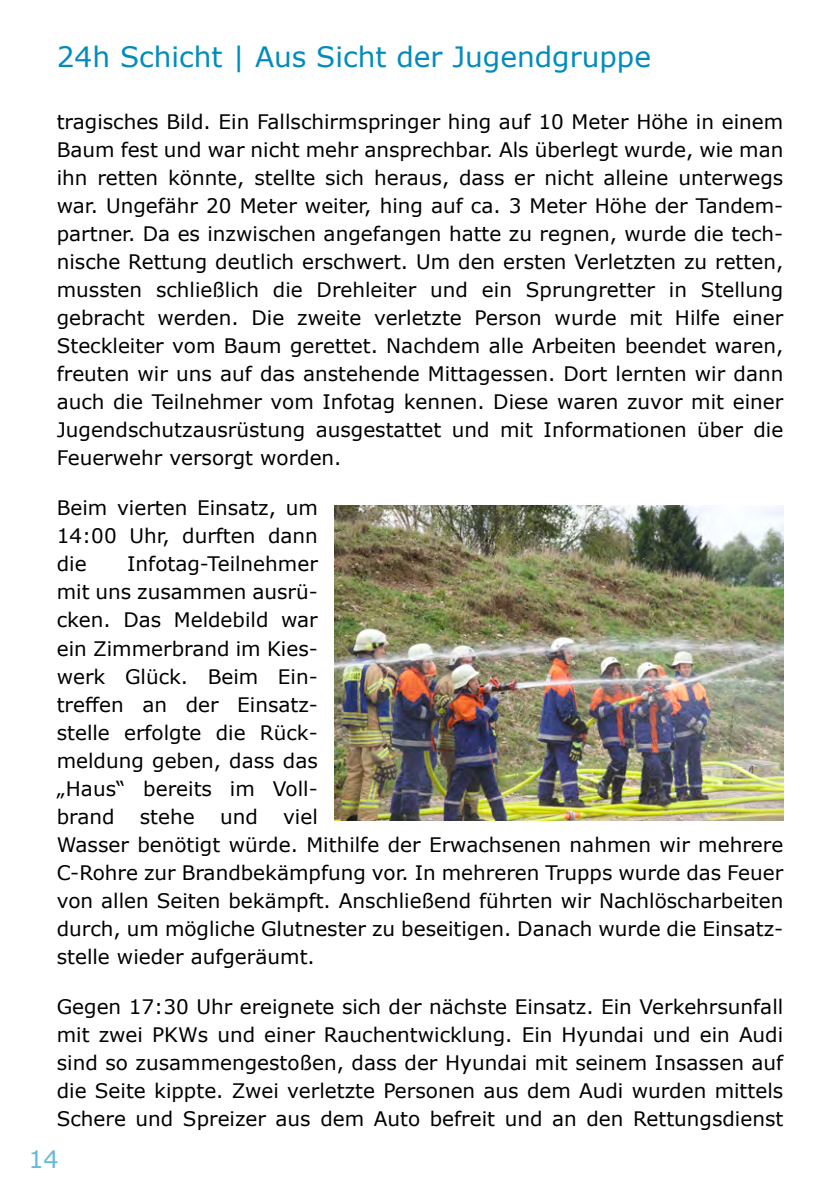
<style>
.page{position:relative;width:840px;height:1191px;background:#fff}
.page>*{position:absolute;margin:0;border:0;box-sizing:border-box;transform-origin:0 0}
.t1{font:28px "Verdana";color:#008bbf}
.t2{font:24px "Verdana";color:#66b9d8}
.t3{font:20px/28px "Verdana";color:#000;text-align:justify}
</style>
<div class="page">
<img style="left:335px;top:506px;width:447px;height:315px">
<h1 class="t1" style="left:57px;top:45px;width:595px">24h Schicht | Aus Sicht der Jugendgruppe</h1>
<p class="t3" style="left:57px;top:109px;width:727px">tragisches Bild. Ein Fallschirmspringer hing auf 10 Meter Höhe in einem Baum fest und war nicht mehr ansprechbar. Als überlegt wurde, wie man ihn retten könnte, stellte sich heraus, dass er nicht alleine unterwegs war. Ungefähr 20 Meter weiter, hing auf ca. 3 Meter Höhe der Tandem&shy;partner. Da es inzwischen angefangen hatte zu regnen, wurde die tech&shy;nische Rettung deutlich erschwert. Um den ersten Verletzten zu retten, mussten schließlich die Drehleiter und ein Sprungretter in Stellung gebracht werden. Die zweite verletzte Person wurde mit Hilfe einer Steckleiter vom Baum gerettet. Nachdem alle Arbeiten beendet waren, freuten wir uns auf das anstehende Mittagessen. Dort lernten wir dann auch die Teilnehmer vom Infotag kennen. Diese waren zuvor mit einer Jugendschutzausrüstung ausgestattet und mit Informationen über die Feuerwehr versorgt worden.</p>
<p class="t3" style="left:57px;top:496px;width:262px">Beim vierten Einsatz, um 14:00 Uhr, durften dann die</p>
<p class="t3" style="left:57px;top:552px;width:262px;text-indent:70px">Infotag-Teilnehmer mit uns zusammen ausrü&shy;cken. Das Meldebild war ein Zimmerbrand im Kies&shy;werk Glück. Beim Ein&shy;treffen an der Einsatz&shy;stelle erfolgte die Rück&shy;meldung geben, dass das „Haus“ bereits im Voll&shy;brand</p>
<p class="t3" style="left:57px;top:804px;width:727px;text-align:left;text-indent:226px">viel<br>Wasser benötigt würde. Mithilfe der Erwachsenen nahmen wir mehrere C-Rohre zur Brandbekämpfung vor. In mehreren Trupps wurde das Feuer von allen Seiten bekämpft. Anschließend führten wir Nachlöscharbeiten durch, um mögliche Glutnester zu beseitigen. Danach wurde die Einsatz&shy;stelle wieder aufgeräumt.</p>
<p class="t3" style="left:57px;top:994px;width:727px">Gegen 17:30 Uhr ereignete sich der nächste Einsatz. Ein Verkehrsunfall mit zwei PKWs und einer Rauchentwicklung. Ein Hyundai und ein Audi sind so zusammengestoßen, dass der Hyundai mit seinem Insassen auf die Seite kippte. Zwei verletzte Personen aus dem Audi wurden mittels Schere und Spreizer aus dem Auto befreit und an den Rettungsdienst</p>
<p class="t3" style="left:140px;top:804px;width:56px">stehe</p>
<p class="t3" style="left:220px;top:804px;width:39px">und</p>
<p class="t2" style="left:28px;top:1149px;width:32px">14</p>
</div>
